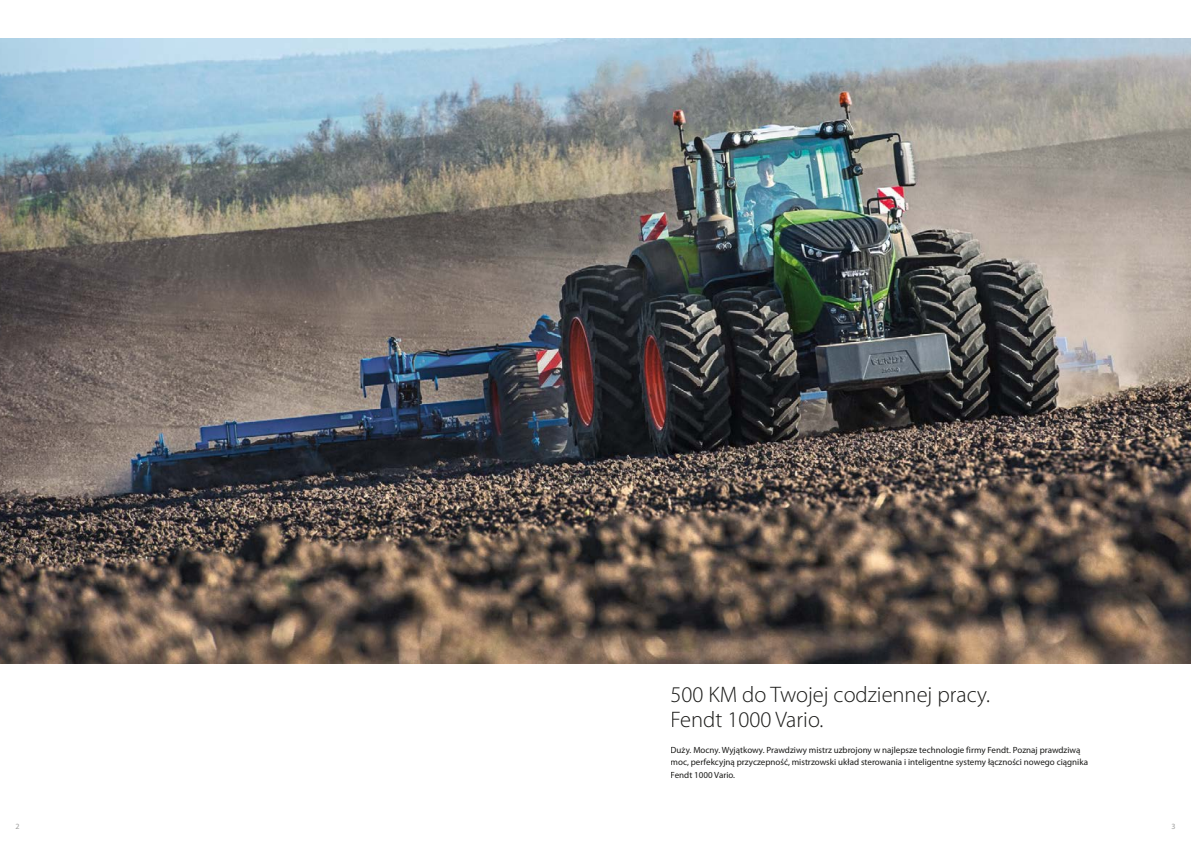
<style>
.page{position:relative;width:1191px;height:842px;background:#fff}
.page>*{position:absolute;margin:0;border:0;box-sizing:border-box;transform-origin:0 0}
.t1{font:300 22.5px/25.5px "Myriad Pro";color:#1a1a18}
.t2{font:9px/12.8px "Myriad Pro Regular 2";color:#1a1a18}
.t3{font:8px "Myriad Pro";color:#9f9f9e}
.t4{font:8px "Myriad Pro Regular 2";color:#9f9f9e}
</style>
<div class="page">
<img style="left:0;top:38px;width:595px;height:625px">
<img style="left:595px;top:38px;width:596px;height:625px">
<p class="t3" style="left:15px;top:822px;width:6px">2</p>
<h1 class="t1" style="left:670px;top:682px;width:321px">500 KM do Twojej codziennej pracy.<br>Fendt 1000 Vario.</h1>
<p class="t2" style="left:670px;top:743px;width:419px">Duży. Mocny. Wyjątkowy. Prawdziwy mistrz uzbrojony w najlepsze technologie firmy Fendt. Poznaj prawdziwą moc, perfekcyjną przyczepność, mistrzowski układ sterowania i inteligentne systemy łączności nowego ciągnika<br>Fendt 1000 Vario.</p>
<p class="t4" style="left:1171px;top:822px;width:6px">3</p>
</div>
